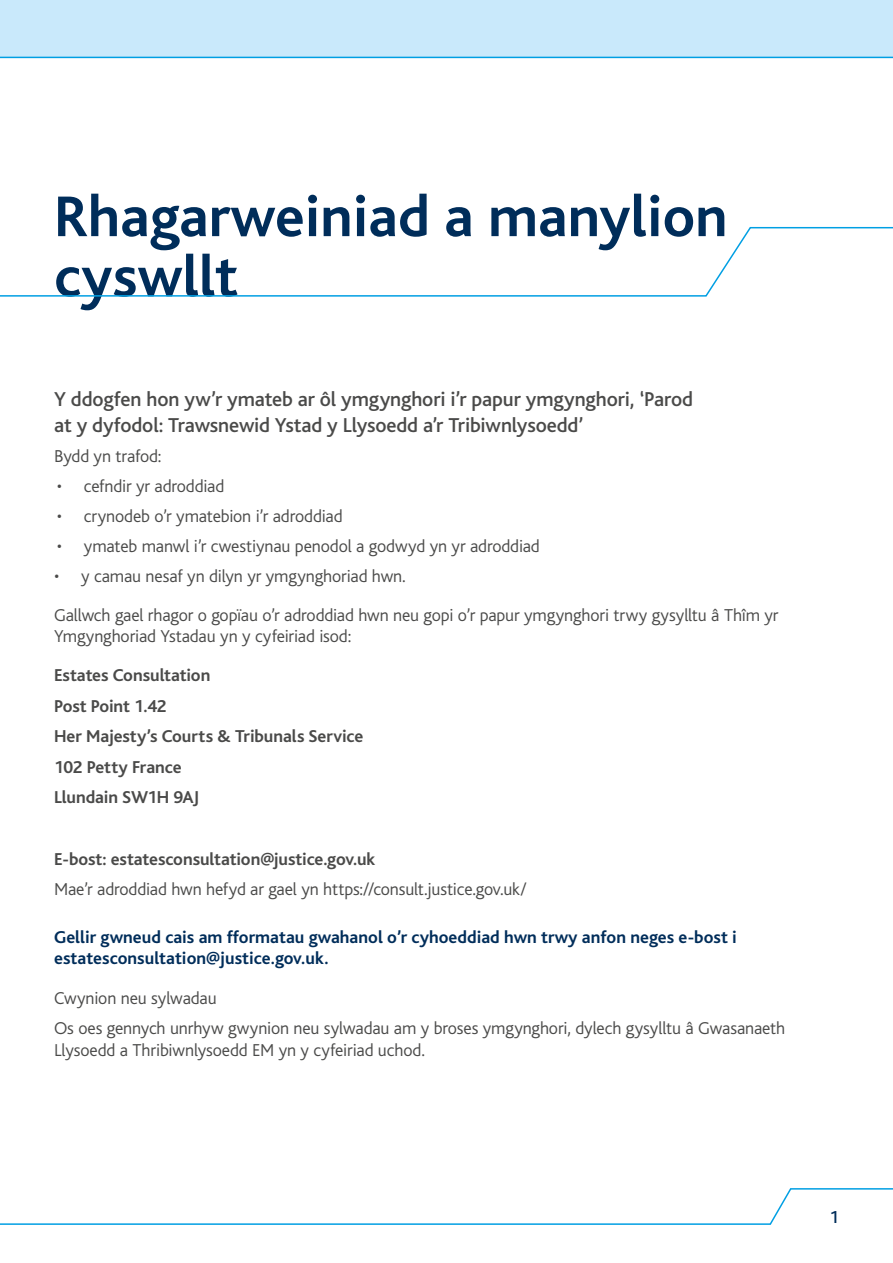
<style>
.page{position:relative;width:893px;height:1263px;background:#fff}
.page>*{position:absolute;margin:0;border:0;box-sizing:border-box;transform-origin:0 0}
.Heading_1{font:700 60px/60px "Bliss";color:#002d5a}
.body{font:500 21px/25.2px "Bliss";letter-spacing:-.005em;color:#4a4a49}
.body-2{font:300 18px/21.6px "Bliss";letter-spacing:-.01em;color:#4a4a49}
.body-3{font:700 18px "Bliss";letter-spacing:-.005em;color:#4a4a49}
.Heading_2{font:700 18px/21.6px "Bliss";color:#002d5a}
.t1{font:500 18px "Bliss";color:#002d5a}
</style>
<div class="page">
<div style="left:0;top:0;width:893px;height:58px;background:#c9e9fb"></div>
<svg style="left:0;top:1188px;width:893px;height:37px"></svg>
<svg style="left:0;top:226px;width:893px;height:71px"></svg>
<p class="Heading_1" style="left:54px;top:188px;width:675px">Rhagarweiniad a manylion cyswllt</p>
<p class="body" style="left:54px;top:387px;width:640px">Y ddogfen hon yw’r ymateb ar ôl ymgynghori i’r papur ymgynghori, ‘Parod at y dyfodol: Trawsnewid Ystad y Llysoedd a’r Tribiwnlysoedd’</p>
<p class="body-2" style="left:54px;top:445px;width:109px">Bydd yn trafod:</p>
<p class="body-2" style="left:57px;top:475px;width:169px">• cefndir yr adroddiad</p>
<p class="body-2" style="left:57px;top:506px;width:287px">• crynodeb o’r ymatebion i’r adroddiad</p>
<p class="body-2" style="left:57px;top:536px;width:485px">• ymateb manwl i’r cwestiynau penodol a godwyd yn yr adroddiad</p>
<p class="body-2" style="left:54px;top:566px;width:353px">• y camau nesaf yn dilyn yr ymgynghoriad hwn.</p>
<p class="body-2" style="left:54px;top:604px;width:726px">Gallwch gael rhagor o gopïau o’r adroddiad hwn neu gopi o’r papur ymgynghori trwy gysylltu â Thîm yr<br>Ymgynghoriad Ystadau yn y cyfeiriad isod:</p>
<p class="body-3" style="left:54px;top:666px;width:158px">Estates Consultation</p>
<p class="body-3" style="left:54px;top:696px;width:114px">Post Point 1.42</p>
<p class="body-3" style="left:54px;top:727px;width:311px">Her Majesty’s Courts &amp; Tribunals Service</p>
<p class="body-3" style="left:54px;top:757px;width:129px">102 Petty France</p>
<p class="body-3" style="left:54px;top:788px;width:146px">Llundain SW1H 9AJ</p>
<p class="body-3" style="left:54px;top:849px;width:323px">E-bost: estatesconsultation@justice.gov.uk</p>
<p class="body-2" style="left:54px;top:878px;width:474px">Mae’r adroddiad hwn hefyd ar gael yn https://consult.justice.gov.uk/</p>
<p class="Heading_2" style="left:54px;top:926px;width:684px">Gellir gwneud cais am fformatau gwahanol o’r cyhoeddiad hwn trwy anfon neges e-bost i estatesconsultation@justice.gov.uk.</p>
<p class="body-2" style="left:54px;top:988px;width:164px">Cwynion neu sylwadau</p>
<p class="body-2" style="left:54px;top:1018px;width:733px">Os oes gennych unrhyw gwynion neu sylwadau am y broses ymgynghori, dylech gysylltu â Gwasanaeth<br>Llysoedd a Thribiwnlysoedd EM yn y cyfeiriad uchod.</p>
<p class="t1" style="left:829px;top:1207px;width:11px">1</p>
</div>
